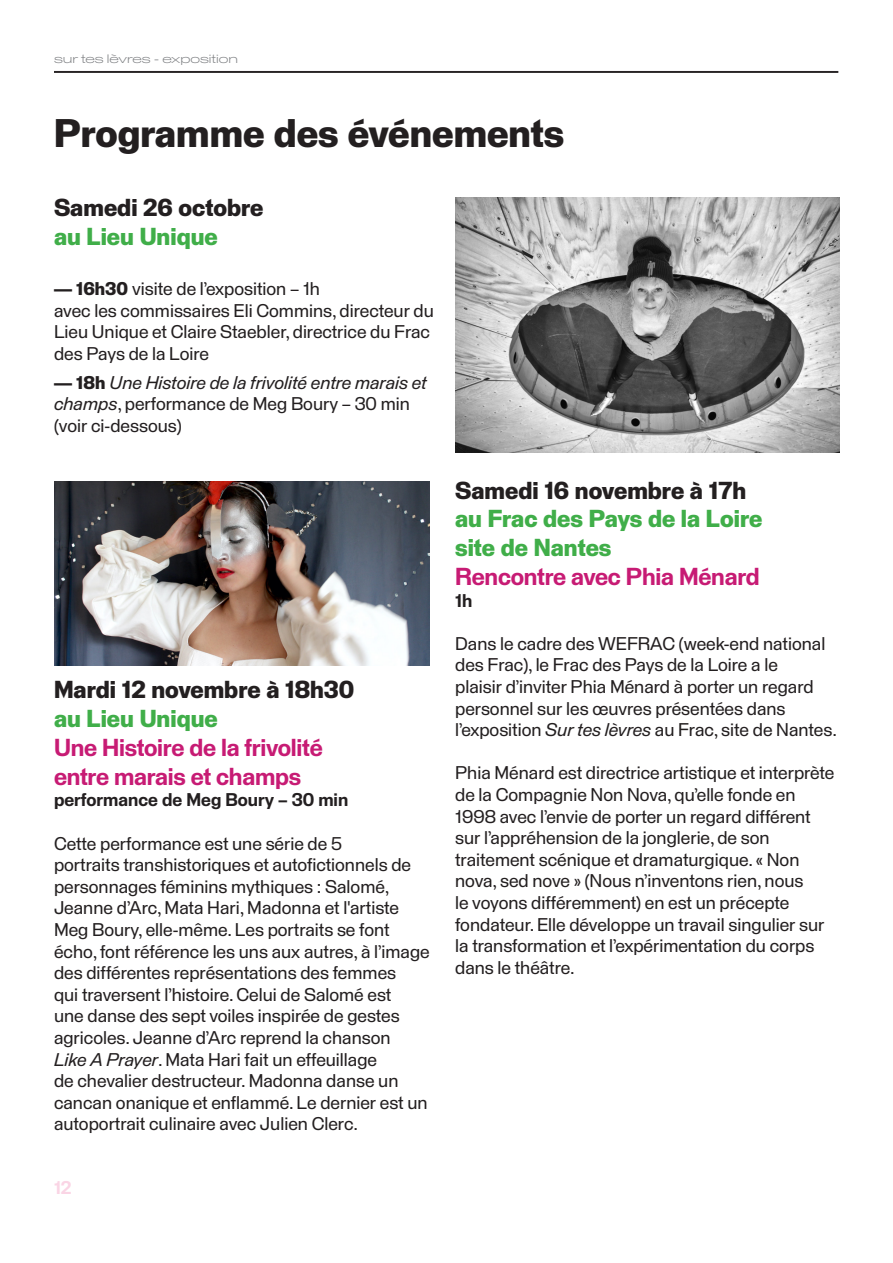
<style>
.page{position:relative;width:893px;height:1263px;background:#fff}
.page>*{position:absolute;margin:0;border:0;box-sizing:border-box;transform-origin:0 0}
.t1{font:700 39px "Staff";color:#231f20}
.t2{font:600 24px "Staff";letter-spacing:-.01em;color:#c71b74}
.t3{font:700 24px "Staff";color:#40ae49}
.t4{font:700 24px "Staff";color:#231f20}
.t5{font:18px/21.6px "Staff";color:#231f20}
.t6{font:600 18px "Staff";color:#231f20}
.t7{font:600 18px "Staff";color:#fad5e5}
.t8{font:300 12px "Staff X Wide";color:#808285}
.s1{font-weight:700}
.s2{font-style:italic}
</style>
<div class="page">
<hr style="left:54px;top:71px;width:784px;height:1px;background:#231f20">
<hr style="left:54px;top:72px;width:784px;height:1px;background:#231f20">
<img style="left:54px;top:482px;width:375px;height:183px">
<img style="left:455px;top:197px;width:384px;height:255px">
<p class="t8" style="left:54px;top:51px;width:186px">sur tes lèvres - exposition</p>
<p class="t1" style="left:54px;top:109px;width:512px">Programme des événements</p>
<p class="t4" style="left:54px;top:193px;width:211px">Samedi 26 octobre</p>
<p class="t3" style="left:54px;top:222px;width:165px">au Lieu Unique</p>
<p class="t5" style="left:54px;top:278px;width:381px"><span class="s1">— 16h30</span> visite de l’exposition – 1h<br>avec les commissaires Eli Commins, directeur du Lieu Unique et Claire Staebler, directrice du Frac des Pays de la Loire</p>
<p class="t5" style="left:54px;top:371px;width:374px"><span class="s1">— 18h</span> <span class="s2">Une Histoire de la frivolité entre marais et champs</span>, performance de Meg Boury – 30 min (voir ci-dessous)</p>
<p class="t4" style="left:54px;top:675px;width:302px">Mardi 12 novembre à 18h30</p>
<p class="t3" style="left:54px;top:704px;width:165px">au Lieu Unique</p>
<p class="t2" style="left:54px;top:733px;width:270px">Une Histoire de la frivolité</p>
<p class="t2" style="left:54px;top:762px;width:249px">entre marais et champs</p>
<p class="t6" style="left:54px;top:789px;width:296px">performance de Meg Boury – 30 min</p>
<p class="t5" style="left:54px;top:832px;width:377px">Cette performance est une série de 5<br>portraits transhistoriques et autofictionnels de personnages féminins mythiques : Salomé, Jeanne d’Arc, Mata Hari, Madonna et l'artiste Meg Boury, elle-même. Les portraits se font écho, font référence les uns aux autres, à l’image des différentes représentations des femmes<br>qui traversent l’histoire. Celui de Salomé est<br>une danse des sept voiles inspirée de gestes agricoles. Jeanne d’Arc reprend la chanson<br><span class="s2">Like A Prayer</span>. Mata Hari fait un effeuillage<br>de chevalier destructeur. Madonna danse un cancan onanique et enflammé. Le dernier est un autoportrait culinaire avec Julien Clerc.</p>
<p class="t7" style="left:54px;top:1177px;width:19px">12</p>
<p class="t4" style="left:455px;top:476px;width:293px">Samedi 16 novembre à 17h</p>
<p class="t3" style="left:455px;top:504px;width:309px">au Frac des Pays de la Loire</p>
<p class="t3" style="left:455px;top:533px;width:158px">site de Nantes</p>
<p class="t2" style="left:455px;top:562px;width:306px">Rencontre avec Phia Ménard</p>
<p class="t6" style="left:455px;top:589px;width:19px">1h</p>
<p class="t5" style="left:455px;top:632px;width:383px">Dans le cadre des WEFRAC (week-end national des Frac), le Frac des Pays de la Loire a le<br>plaisir d’inviter Phia Ménard à porter un regard personnel sur les œuvres présentées dans l’exposition <span class="s2">Sur tes lèvres</span> au Frac, site de Nantes.</p>
<p class="t5" style="left:455px;top:762px;width:381px">Phia Ménard est directrice artistique et interprète de la Compagnie Non Nova, qu’elle fonde en 1998 avec l’envie de porter un regard différent sur l’appréhension de la jonglerie, de son traitement scénique et dramaturgique. « Non nova, sed nove » (Nous n’inventons rien, nous<br>le voyons différemment) en est un précepte fondateur. Elle développe un travail singulier sur la transformation et l’expérimentation du corps dans le théâtre.</p>
</div>
